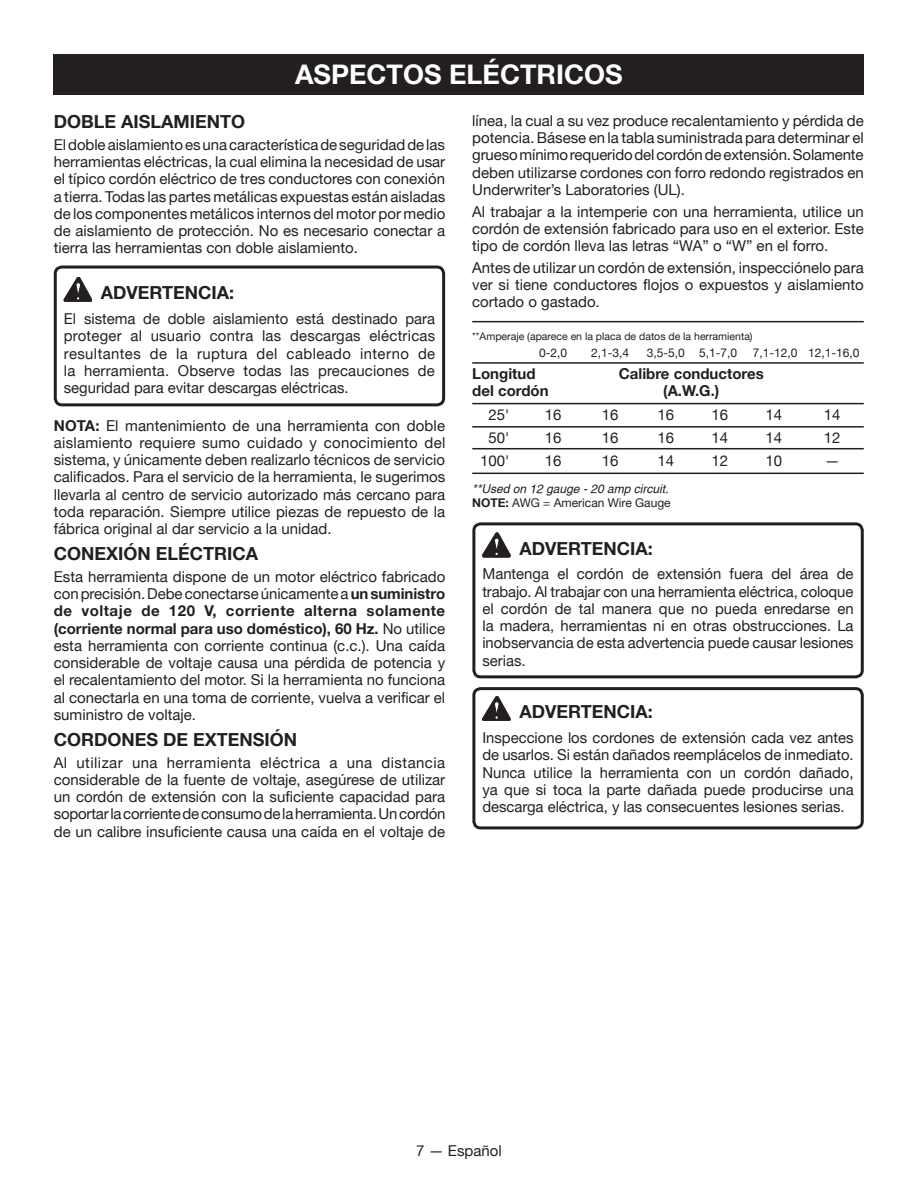
<style>
.page{position:relative;width:918px;height:1188px;background:#fff}
.page>*{position:absolute;margin:0;border:0;box-sizing:border-box;transform-origin:0 0}
.HEADING{font:700 27px "Helvetica Neue";color:#fff}
.Heading_1{font:700 18px "Helvetica Neue";color:#231f20}
.Warning{font:700 18px "Helvetica Neue";color:#231f20}
.Body_text{font:15px/17.2px "Helvetica Neue";color:#231f20;text-align:justify}
.Warning_Text{font:15px/17.2px "Helvetica Neue";color:#231f20;text-align:justify}
.t1{font:700 15px "Helvetica Neue";color:#231f20}
.t2{font:12px "Helvetica Neue";color:#231f20}
.t3{font:italic 12px "Helvetica";color:#231f20}
.t4{font:10.5px "Helvetica Neue";color:#231f20}
.s1{font-weight:700}
</style>
<div class="page">
<div style="left:54px;top:54px;width:810px;height:40px;background:#231f20"></div>
<svg style="left:64px;top:277px;width:28px;height:25px"></svg>
<svg style="left:482px;top:533px;width:28px;height:24px"></svg>
<svg style="left:482px;top:696px;width:28px;height:25px"></svg>
<div style="left:54px;top:266px;width:391px;height:140px;border:3px solid #231f20;border-radius:7px"></div>
<div style="left:472px;top:522px;width:392px;height:156px;border:3px solid #231f20;border-radius:7px"></div>
<div style="left:472px;top:687px;width:392px;height:142px;border:3px solid #231f20;border-radius:7px"></div>
<hr style="left:472px;top:403px;width:392px;height:1px;background:#231f20">
<hr style="left:472px;top:426px;width:392px;height:2px;background:#231f20">
<hr style="left:472px;top:448px;width:392px;height:1px;background:#231f20">
<hr style="left:472px;top:473px;width:392px;height:1px;background:#231f20">
<hr style="left:472px;top:321px;width:392px;height:1px;background:#231f20">
<hr style="left:472px;top:362px;width:392px;height:2px;background:#231f20">
<p class="HEADING" style="left:295px;top:58px;width:329px">ASPECTOS ELÉCTRICOS</p>
<p class="Heading_1" style="left:54px;top:111px;width:193px">DOBLE AISLAMIENTO</p>
<p class="Body_text" style="left:54px;top:136px;width:393px">El doble aislamiento es una característica de seguridad de las herramientas eléctricas, la cual elimina la necesidad de usar el típico cordón eléctrico de tres conductores con conexión a tierra. Todas las partes metálicas expuestas están aisladas de los componentes metálicos internos del motor por medio de aislamiento de protección. No es necesario conectar a tierra las herramientas con doble aislamiento.</p>
<p class="Warning" style="left:101px;top:282px;width:135px">ADVERTENCIA:</p>
<p class="Warning_Text" style="left:64px;top:310px;width:373px">El sistema de doble aislamiento está destinado para proteger al usuario contra las descargas eléctricas resultantes de la ruptura del cableado interno de la herramienta. Observe todas las precauciones de seguridad para evitar descargas eléctricas.</p>
<p class="Body_text" style="left:54px;top:416px;width:393px"><span class="s1">NOTA:</span> El mantenimiento de una herramienta con doble aislamiento requiere sumo cuidado y conocimiento del sistema, y únicamente deben realizarlo técnicos de servicio calificados. Para el servicio de la herramienta, le sugerimos llevarla al centro de servicio autorizado más cercano para toda reparación. Siempre utilice piezas de repuesto de la fábrica original al dar servicio a la unidad.</p>
<p class="Heading_1" style="left:54px;top:543px;width:206px">CONEXIÓN ELÉCTRICA</p>
<p class="Body_text" style="left:54px;top:568px;width:393px">Esta herramienta dispone de un motor eléctrico fabricado con precisión. Debe conectarse únicamente a <span class="s1">un suministro de voltaje de 120 V, corriente alterna solamente (corriente normal para uso doméstico), 60 Hz.</span> No utilice esta herramienta con corriente continua (c.c.). Una caída considerable de voltaje causa una pérdida de potencia y el recalentamiento del motor. Si la herramienta no funciona al conectarla en una toma de corriente, vuelva a verificar el suministro de voltaje.</p>
<p class="Heading_1" style="left:54px;top:728px;width:245px">CORDONES DE EXTENSIÓN</p>
<p class="Body_text" style="left:54px;top:754px;width:393px">Al utilizar una herramienta eléctrica a una distancia considerable de la fuente de voltaje, asegúrese de utilizar un cordón de extensión con la suficiente capacidad para soportar la corriente de consumo de la herramienta. Un cordón de un calibre insuficiente causa una caída en el voltaje de</p>
<p class="Body_text" style="left:472px;top:112px;width:393px">línea, la cual a su vez produce recalentamiento y pérdida de potencia. Básese en la tabla suministrada para determinar el grueso mínimo requerido del cordón de extensión. Solamente deben utilizarse cordones con forro redondo registrados en Underwriter’s Laboratories (UL).</p>
<p class="Body_text" style="left:472px;top:202px;width:393px">Al trabajar a la intemperie con una herramienta, utilice un cordón de extensión fabricado para uso en el exterior. Este tipo de cordón lleva las letras “WA” o “W” en el forro.</p>
<p class="Body_text" style="left:472px;top:259px;width:393px">Antes de utilizar un cordón de extensión, inspecciónelo para ver si tiene conductores flojos o expuestos y aislamiento cortado o gastado.</p>
<p class="t4" style="left:472px;top:330px;width:282px">**Amperaje (aparece en la placa de datos de la herramienta)</p>
<p class="t2" style="left:539px;top:346px;width:30px">0-2,0</p>
<p class="t2" style="left:591px;top:346px;width:40px">2,1-3,4</p>
<p class="t2" style="left:647px;top:346px;width:92px">3,5-5,0 5,1-7,0</p>
<p class="t2" style="left:753px;top:346px;width:108px">7,1-12,0 12,1-16,0</p>
<p class="t1" style="left:472px;top:365px;width:65px">Longitud</p>
<p class="t1" style="left:619px;top:365px;width:146px">Calibre conductores</p>
<p class="t1" style="left:472px;top:382px;width:78px">del cordón</p>
<p class="t1" style="left:663px;top:382px;width:58px">(A.W.G.)</p>
<p class="Body_text" style="left:489px;top:406px;width:22px">25'</p>
<p class="Body_text" style="left:545px;top:406px;width:18px">16</p>
<p class="Body_text" style="left:602px;top:406px;width:18px">16</p>
<p class="Body_text" style="left:657px;top:406px;width:18px">16</p>
<p class="Body_text" style="left:711px;top:406px;width:18px">16</p>
<p class="Body_text" style="left:765px;top:406px;width:18px">14</p>
<p class="Body_text" style="left:824px;top:406px;width:18px">14</p>
<p class="Body_text" style="left:489px;top:429px;width:22px">50'</p>
<p class="Body_text" style="left:545px;top:429px;width:18px">16</p>
<p class="Body_text" style="left:602px;top:429px;width:18px">16</p>
<p class="Body_text" style="left:657px;top:429px;width:18px">16</p>
<p class="Body_text" style="left:711px;top:429px;width:18px">14</p>
<p class="Body_text" style="left:765px;top:429px;width:18px">14</p>
<p class="Body_text" style="left:824px;top:429px;width:18px">12</p>
<p class="Body_text" style="left:480px;top:452px;width:31px">100'</p>
<p class="Body_text" style="left:545px;top:452px;width:18px">16</p>
<p class="Body_text" style="left:602px;top:452px;width:18px">16</p>
<p class="Body_text" style="left:657px;top:452px;width:18px">14</p>
<p class="Body_text" style="left:711px;top:452px;width:18px">12</p>
<p class="Body_text" style="left:765px;top:452px;width:18px">10</p>
<p class="Body_text" style="left:825px;top:452px;width:16px">—</p>
<p class="t3" style="left:472px;top:481px;width:198px">**Used on 12 gauge - 20 amp circuit.</p>
<p class="t2" style="left:472px;top:496px;width:200px"><span class="s1">NOTE:</span> AWG = American Wire Gauge</p>
<p class="Warning" style="left:519px;top:537px;width:135px">ADVERTENCIA:</p>
<p class="Warning_Text" style="left:482px;top:565px;width:373px">Mantenga el cordón de extensión fuera del área de trabajo. Al trabajar con una herramienta eléctrica, coloque el cordón de tal manera que no pueda enredarse en la madera, herramientas ni en otras obstrucciones. La inobservancia de esta advertencia puede causar lesiones serias.</p>
<p class="Warning" style="left:519px;top:701px;width:135px">ADVERTENCIA:</p>
<p class="Warning_Text" style="left:482px;top:729px;width:373px">Inspeccione los cordones de extensión cada vez antes de usarlos. Si están dañados reemplácelos de inmediato.<br>Nunca utilice la herramienta con un cordón dañado, ya que si toca la parte dañada puede producirse una descarga eléctrica, y las consecuentes lesiones serias.</p>
<p class="Body_text" style="left:416px;top:1142px;width:87px">7 — Español</p>
</div>
